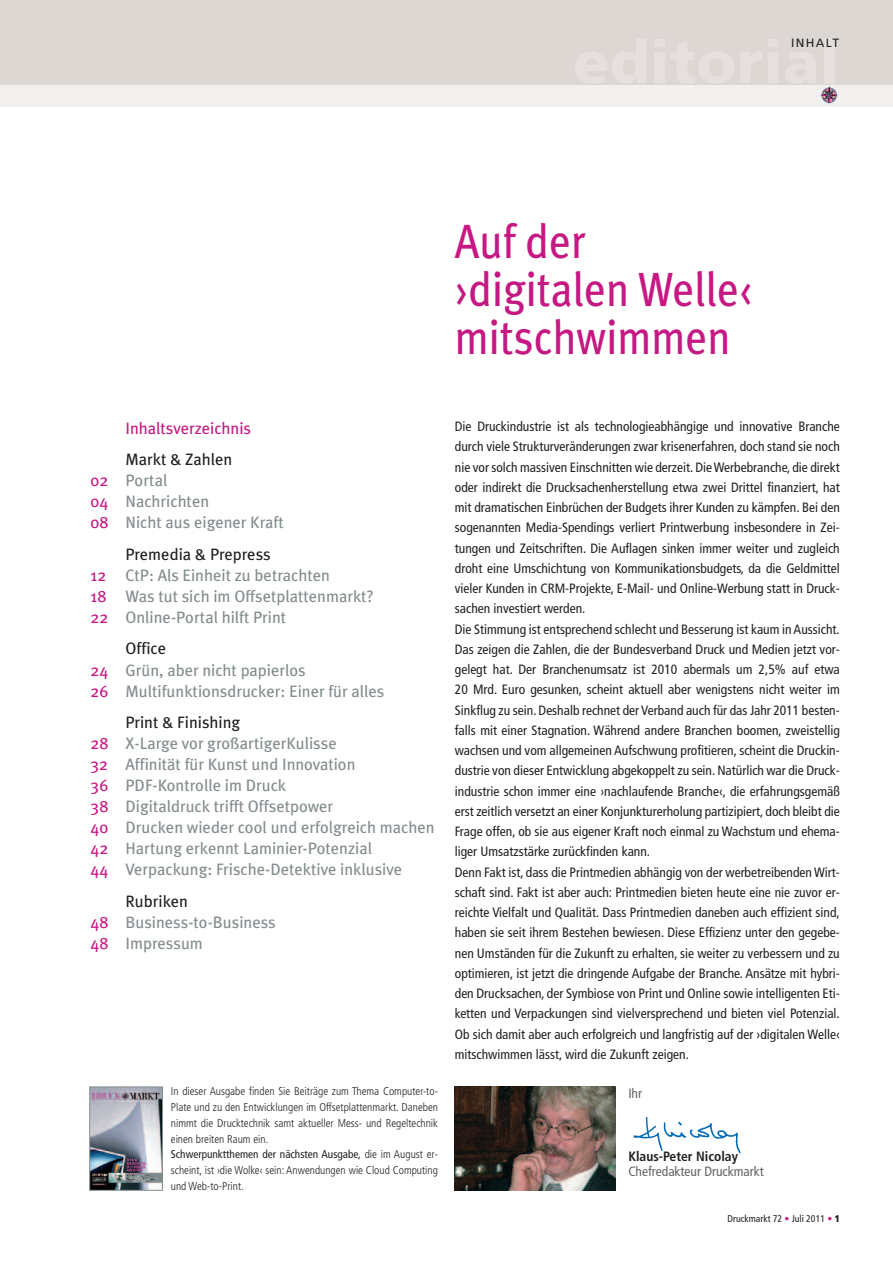
<style>
.page{position:relative;width:893px;height:1263px;background:#fff}
.page>*{position:absolute;margin:0;border:0;box-sizing:border-box;transform-origin:0 0}
.t1{font:48px/48px "Meta Plus";color:#c61882;scale:.9 1}
.t2{font:16.5px/21px "Meta Plus";color:#838c8e}
.t3{font:16.5px "Meta Plus";color:#231f20}
.t4{font:16.5px/21px "Meta Plus";color:#c61882}
.t5{font:condensed 13.5px/20.2px "Frutiger";color:#231f20}
.t6{font:condensed 13.5px "Frutiger";color:#636366}
.t7{font:700 condensed 13.5px "Frutiger";color:#231f20}
.t8{font:12px "Frutiger";letter-spacing:.11em;color:#231f20}
.t9{font:300 condensed 11.25px/15.8px "Frutiger";color:#231f20}
.t10{font:condensed 9.75px "Frutiger";color:#231f20}
.s1{font-weight:400}
.s2{color:#c61882}
.s3{font-weight:900}
</style>
<div class="page">
<div style="left:0;top:0;width:893px;height:85px;background:#ddd7d4"></div>
<div style="left:0;top:85px;width:893px;height:21px;background:#f1f0ef"></div>
<svg style="left:830px;top:88px;width:9px;height:12px"></svg>
<img style="left:455px;top:1086px;width:160px;height:105px">
<img style="left:633px;top:1117px;width:108px;height:37px">
<img style="left:91px;top:1088px;width:70px;height:101px">
<div style="left:89px;top:1086px;width:74px;height:105px;border:1px solid #838c8e"></div>
<p class="t8" style="left:791px;top:38px;width:50px">INHALT</p>
<h1 class="t1" style="left:455px;top:217px;width:333px">Auf der ›digitalen Welle‹ mitschwimmen</h1>
<p class="t4" style="left:91px;top:470px;width:19px;text-align:justify">02<br>04<br>08</p>
<p class="t4" style="left:91px;top:565px;width:19px">12<br>18<br>22</p>
<p class="t4" style="left:91px;top:659px;width:19px">24<br>26</p>
<p class="t4" style="left:91px;top:733px;width:19px;text-align:justify">28<br>32<br>36<br>38<br>40<br>42<br>44</p>
<p class="t4" style="left:91px;top:911px;width:19px">48<br>48</p>
<p class="t4" style="left:125px;top:418px;width:127px">Inhaltsverzeichnis</p>
<p class="t3" style="left:125px;top:450px;width:108px">Markt &amp; Zahlen</p>
<p class="t2" style="left:125px;top:470px;width:160px">Portal<br>Nachrichten<br>Nicht aus eigener Kraft</p>
<p class="t3" style="left:125px;top:545px;width:147px">Premedia &amp; Prepress</p>
<p class="t2" style="left:125px;top:565px;width:250px">CtP: Als Einheit zu betrachten<br>Was tut sich im Offsetplattenmarkt?<br>Online-Portal hilft Print</p>
<p class="t3" style="left:125px;top:639px;width:42px">Office</p>
<p class="t2" style="left:125px;top:659px;width:260px">Grün, aber nicht papierlos<br>Multifunktionsdrucker: Einer für alles</p>
<p class="t3" style="left:125px;top:713px;width:116px">Print &amp; Finishing</p>
<p class="t2" style="left:125px;top:733px;width:311px">X-Large vor großartigerKulisse<br>Affinität für Kunst und Innovation PDF-Kontrolle im Druck<br>Digitaldruck trifft Offsetpower<br>Drucken wieder cool und erfolgreich machen Hartung erkennt Laminier-Potenzial Verpackung: Frische-Detektive inklusive</p>
<p class="t3" style="left:125px;top:891px;width:64px">Rubriken</p>
<p class="t2" style="left:125px;top:911px;width:152px">Business-to-Business<br>Impressum</p>
<p class="t9" style="left:171px;top:1084px;width:269px">In dieser Ausgabe finden Sie Beiträge zum Thema Computer-to-Plate und zu den Entwicklungen im Offsetplattenmarkt. Daneben nimmt die Drucktechnik samt aktueller Mess- und Regeltechnik einen breiten Raum ein.<br><span class="s1">Schwerpunktthemen der nächsten Ausgabe,</span> die im August er&shy;scheint, ist ›die Wolke‹ sein: Anwendungen wie Cloud Computing und Web-to-Print.</p>
<p class="t5" style="left:455px;top:417px;width:386px">Die Druckindustrie ist als technologieabhängige und innovative Branche durch viele Strukturveränderungen zwar krisenerfahren, doch stand sie noch nie vor solch massiven Einschnitten wie derzeit. DieWerbebranche, die direkt oder indirekt die Drucksachenherstellung etwa zwei Drittel finanziert, hat mit dramatischen Einbrüchen der Budgets ihrer Kunden zu kämpfen. Bei den sogenannten Media-Spendings verliert Printwerbung insbesondere in Zei&shy;tungen und Zeitschriften. Die Auflagen sinken immer weiter und zugleich droht eine Umschichtung von Kommunikationsbudgets, da die Geldmittel vieler Kunden in CRM-Projekte, E-Mail- und Online-Werbung statt in Druck&shy;sachen investiert werden.<br>Die Stimmung ist entsprechend schlecht und Besserung ist kaum inAussicht.<br>Das zeigen die Zahlen, die der Bundesverband Druck und Medien jetzt vor&shy;gelegt hat. Der Branchenumsatz ist 2010 abermals um 2,5% auf etwa 20 Mrd. Euro gesunken, scheint aktuell aber wenigstens nicht weiter im Sinkflug zu sein. Deshalb rechnet derVerband auch für das Jahr 2011 besten&shy;falls mit einer Stagnation. Während andere Branchen boomen, zweistellig wachsen und vom allgemeinen Aufschwung profitieren, scheint die Druckin&shy;dustrie von dieser Entwicklung abgekoppelt zu sein.Natürlich war die Druck&shy;industrie schon immer eine ›nachlaufende Branche‹, die erfahrungsgemäß erst zeitlich versetzt an einer Konjunkturerholung partizipiert, doch bleibt die Frage offen, ob sie aus eigener Kraft noch einmal zu Wachstum und ehema&shy;liger Umsatzstärke zurückfinden kann.<br>Denn Fakt ist, dass die Printmedien abhängig von der werbetreibendenWirt&shy;schaft sind. Fakt ist aber auch: Printmedien bieten heute eine nie zuvor er&shy;reichte Vielfalt und Qualität. Dass Printmedien daneben auch effizient sind, haben sie seit ihrem Bestehen bewiesen. Diese Effizienz unter den gegebe&shy;nen Umständen für die Zukunft zu erhalten, sie weiter zu verbessern und zu optimieren, ist jetzt die dringende Aufgabe der Branche. Ansätze mit hybri&shy;den Drucksachen, der Symbiose von Print und Online sowie intelligenten Eti&shy;ketten und Verpackungen sind vielversprechend und bieten viel Potenzial.<br>Ob sich damit aber auch erfolgreich und langfristig auf der ›digitalen Welle‹ mitschwimmen lässt, wird die Zukunft zeigen.</p>
<p class="t6" style="left:628px;top:1087px;width:15px">Ihr</p>
<p class="t7" style="left:628px;top:1150px;width:111px">Klaus-Peter Nicolay</p>
<p class="t6" style="left:628px;top:1166px;width:137px">Chefredakteur Druckmarkt</p>
<p class="t10" style="left:728px;top:1214px;width:114px">Druckmarkt 72 <span class="s2">•</span> Juli 2011 <span class="s2">•</span> <span class="s3">1</span></p>
</div>
